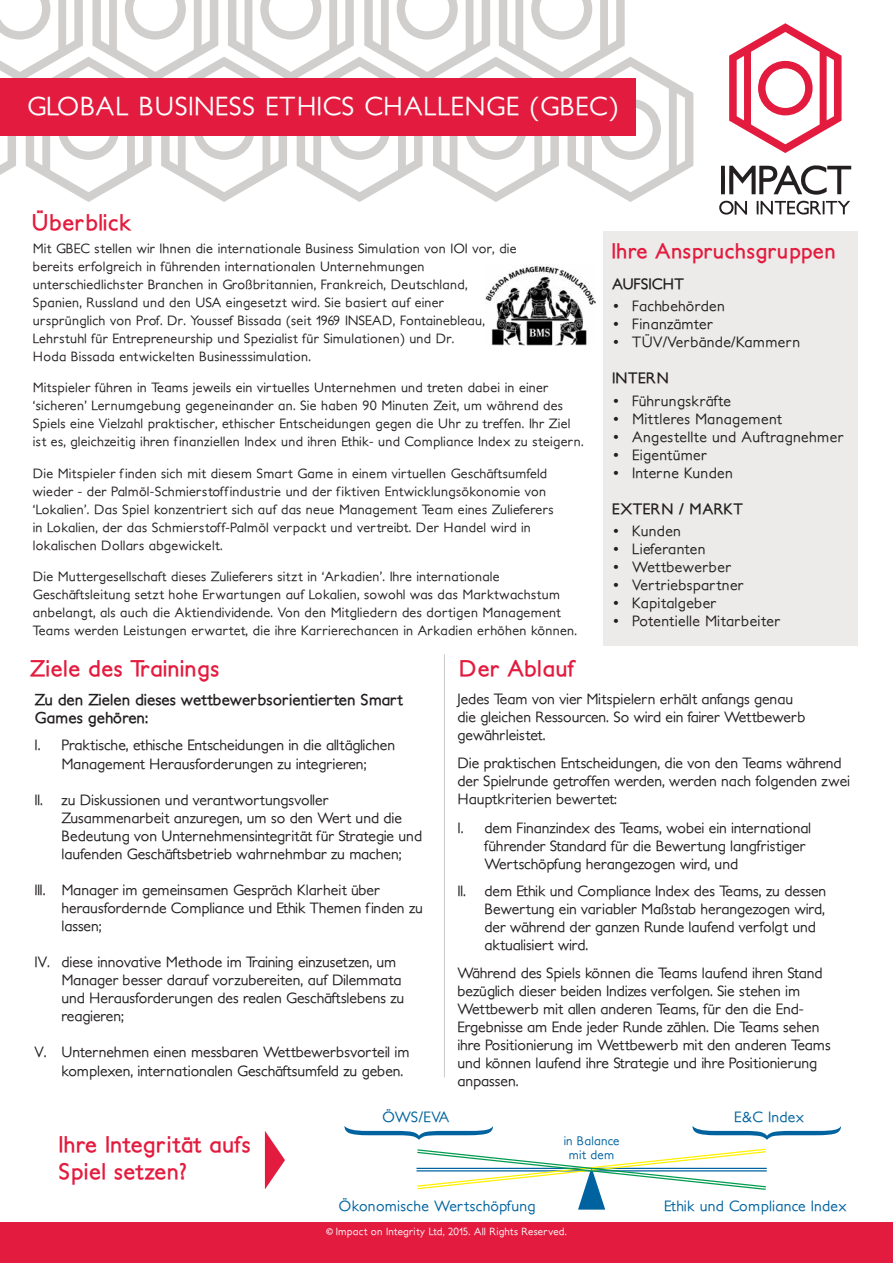
<style>
.page{position:relative;width:893px;height:1263px;background:#fff}
.page>*{position:absolute;margin:0;border:0;box-sizing:border-box;transform-origin:0 0}
.t1{font:500 26.25px "Petita";letter-spacing:.02em;color:#fff}
.t2{font:700 22.5px/27px "Petita";letter-spacing:.025em;color:#e31b3e}
.t3{font:700 21px "Petita";letter-spacing:.025em;color:#e31b3e}
.t4{font:700 15.75px/18.9px "Petita";color:#231f20}
.t5{font:500 15px/18px "Petita";color:#231f20}
.t6{font:500 15px "Petita";letter-spacing:.025em;color:#231f20}
.t7{font:500 15px "Petita";letter-spacing:.025em;color:#00639f}
.t8{font:700 15px "Petita";letter-spacing:.025em;color:#231f20}
.t9{font:700 15px "Petita";letter-spacing:-.01em;color:#231f20}
.t10{font:500 13.5px/18px "Petita";letter-spacing:.025em;color:#231f20}
.t11{font:500 12.6px/13.5px "Petita";letter-spacing:.025em;color:#00639f;text-align:center}
.t12{font:500 10.5px "Petita";letter-spacing:.025em;color:#fff}
.s1{font-family:"Myriad Pro";font-weight:700}
</style>
<div class="page">
<div style="left:0;top:1222px;width:893px;height:41px;background:#e31b3e"></div>
<svg style="left:719px;top:165px;width:132px;height:50px"></svg>
<svg style="left:729px;top:23px;width:112px;height:130px"></svg>
<svg style="left:0;top:0;width:693px;height:202px"></svg>
<div style="left:0;top:78px;width:635px;height:58px;background:#e31b3e"></div>
<div style="left:603px;top:232px;width:255px;height:414px;background:#ecebea"></div>
<hr style="left:444px;top:654px;width:1px;height:423px;background:#d1cfcd">
<svg style="left:416px;top:1148px;width:351px;height:61px"></svg>
<svg style="left:692px;top:1126px;width:149px;height:14px"></svg>
<svg style="left:344px;top:1126px;width:149px;height:14px"></svg>
<svg style="left:265px;top:1131px;width:20px;height:58px"></svg>
<img style="left:485px;top:266px;width:111px;height:80px">
<h1 class="t1" style="left:27px;top:91px;width:593px">GLOBAL BUSINESS ETHICS CHALLENGE (GBEC)</h1>
<p class="t2" style="left:32px;top:209px;width:101px">Überblick</p>
<p class="t10" style="left:33px;top:239px;width:485px">Mit GBEC stellen wir Ihnen die internationale Business Simulation von IOI vor, die bereits erfolgreich in führenden internationalen Unternehmungen unterschiedlichster Branchen in Großbritannien, Frankreich, Deutschland, Spanien, Russland und den USA eingesetzt wird. Sie basiert auf einer ursprünglich von Prof. Dr. Youssef Bissada (seit 1969 INSEAD, Fontainebleau, Lehrstuhl für Entrepreneurship und Spezialist für Simulationen) und Dr.<br>Hoda Bissada entwickelten Businesssimulation.</p>
<p class="t10" style="left:33px;top:379px;width:552px">Mitspieler führen in Teams jeweils ein virtuelles Unternehmen und treten dabei in einer ‘sicheren’ Lernumgebung gegeneinander an. Sie haben 90 Minuten Zeit, um während des Spiels eine Vielzahl praktischer, ethischer Entscheidungen gegen die Uhr zu treffen. Ihr Ziel ist es, gleichzeitig ihren finanziellen Index und ihren Ethik- und Compliance Index zu steigern.</p>
<p class="t10" style="left:33px;top:464px;width:522px">Die Mitspieler finden sich mit diesem Smart Game in einem virtuellen Geschäftsumfeld wieder - der Palmöl-Schmierstoffindustrie und der fiktiven Entwicklungsökonomie von ‘Lokalien’. Das Spiel konzentriert sich auf das neue Management Team eines Zulieferers in Lokalien, der das Schmierstoff-Palmöl verpackt und vertreibt. Der Handel wird in lokalischen Dollars abgewickelt.</p>
<p class="t10" style="left:33px;top:568px;width:545px">Die Muttergesellschaft dieses Zulieferers sitzt in ‘Arkadien’. Ihre internationale Geschäftsleitung setzt hohe Erwartungen auf Lokalien, sowohl was das Marktwachstum anbelangt, als auch die Aktiendividende. Von den Mitgliedern des dortigen Management Teams werden Leistungen erwartet, die ihre Karrierechancen in Arkadien erhöhen können.</p>
<p class="t2" style="left:30px;top:656px;width:191px">Ziele des Trainings</p>
<p class="t2" style="left:459px;top:656px;width:117px">Der Ablauf</p>
<p class="t3" style="left:611px;top:238px;width:226px">Ihre Anspruchsgruppen</p>
<p class="t9" style="left:612px;top:274px;width:74px">AUFSICHT</p>
<p class="t6" style="left:612px;top:297px;width:114px">• Fachbehörden</p>
<p class="t6" style="left:612px;top:315px;width:102px">• Finanzämter</p>
<p class="t6" style="left:612px;top:333px;width:190px">• TÜV/Verbände/Kammern</p>
<p class="t8" style="left:612px;top:369px;width:59px">INTERN</p>
<p class="t6" style="left:612px;top:392px;width:120px">• Führungskräfte</p>
<p class="t6" style="left:612px;top:410px;width:171px">• Mittleres Management</p>
<p class="t6" style="left:612px;top:428px;width:233px">• Angestellte und Auftragnehmer</p>
<p class="t6" style="left:612px;top:446px;width:96px">• Eigentümer</p>
<p class="t6" style="left:612px;top:464px;width:122px">• Interne Kunden</p>
<p class="t8" style="left:612px;top:499px;width:132px">EXTERN / MARKT</p>
<p class="t5" style="left:612px;top:522px;width:70px">• Kunden</p>
<p class="t6" style="left:612px;top:540px;width:95px">• Lieferanten</p>
<p class="t6" style="left:612px;top:558px;width:120px">• Wettbewerber</p>
<p class="t6" style="left:612px;top:576px;width:133px">• Vertriebspartner</p>
<p class="t6" style="left:612px;top:594px;width:106px">• Kapitalgeber</p>
<p class="t6" style="left:612px;top:612px;width:170px">• Potentielle Mitarbeiter</p>
<p class="t4" style="left:34px;top:690px;width:370px">Zu den Zielen dieses wettbewerbsorientierten Smart<br>Games gehören:</p>
<p class="t5" style="left:34px;top:736px;width:362px;line-height:18.9px;text-align:center">I. Praktische, ethische Entscheidungen in die alltäglichen<br>Management Herausforderungen zu integrieren;</p>
<p class="t5" style="left:61px;top:791px;width:362px;text-indent:-27px">II. zu Diskussionen und verantwortungsvoller Zusammenarbeit anzuregen, um so den Wert und die Bedeutung von Unternehmensintegrität für Strategie und laufenden Geschäftsbetrieb wahrnehmbar zu machen;</p>
<p class="t5" style="left:61px;top:881px;width:363px;text-indent:-27px">III. Manager im gemeinsamen Gespräch Klarheit über herausfordernde Compliance und Ethik Themen finden zu lassen;</p>
<p class="t5" style="left:61px;top:953px;width:344px;text-indent:-27px">IV. diese innovative Methode im Training einzusetzen, um Manager besser darauf vorzubereiten, auf Dilemmata und Herausforderungen des realen Geschäftslebens zu reagieren;</p>
<p class="t5" style="left:61px;top:1043px;width:350px;line-height:18.9px;text-indent:-27px">V. Unternehmen einen messbaren Wettbewerbsvorteil im komplexen, internationalen Geschäftsumfeld zu geben.</p>
<p class="t5" style="left:457px;top:690px;width:349px">Jedes Team von vier Mitspielern erhält anfangs genau die gleichen Ressourcen. So wird ein fairer Wettbewerb gewährleistet.</p>
<p class="t5" style="left:457px;top:754px;width:394px">Die praktischen Entscheidungen, die von den Teams während der Spielrunde getroffen werden, werden nach folgenden zwei<br>Hauptkriterien bewertet:</p>
<p class="t5" style="left:484px;top:819px;width:328px;text-indent:-27px">I. dem Finanzindex des Teams, wobei ein international führender Standard für die Bewertung langfristiger<br>Wertschöpfung herangezogen wird, und</p>
<p class="t5" style="left:484px;top:882px;width:343px;text-indent:-27px">II. dem Ethik und Compliance Index des Teams, zu dessen Bewertung ein variabler Maßstab herangezogen wird, der während der ganzen Runde laufend verfolgt und aktualisiert wird.</p>
<p class="t5" style="left:457px;top:964px;width:375px">Während des Spiels können die Teams laufend ihren Stand bezüglich dieser beiden Indizes verfolgen. Sie stehen im Wettbewerb mit allen anderen Teams, für den die End-Ergebnisse am Ende jeder Runde zählen. Die Teams sehen ihre Positionierung im Wettbewerb mit den anderen Teams und können laufend ihre Strategie und ihre Positionierung anpassen.</p>
<p class="t7" style="left:382px;top:1108px;width:68px">ÖWS/EVA</p>
<p class="t7" style="left:734px;top:1108px;width:71px">E&amp;C Index</p>
<p class="t2" style="left:58px;top:1132px;width:194px">Ihre Integrität aufs<br>Spiel setzen?</p>
<p class="t11" style="left:564px;top:1135px;width:57px">in Balance mit dem</p>
<p class="t7" style="left:338px;top:1197px;width:199px">Ökonomische Wertschöpfung</p>
<p class="t7" style="left:664px;top:1197px;width:184px">Ethik und Compliance Index</p>
<p class="t12" style="left:326px;top:1225px;width:242px"><span class="s1">©</span> Impact on Integrity Ltd, 2015. All Rights Reserved.</p>
</div>
